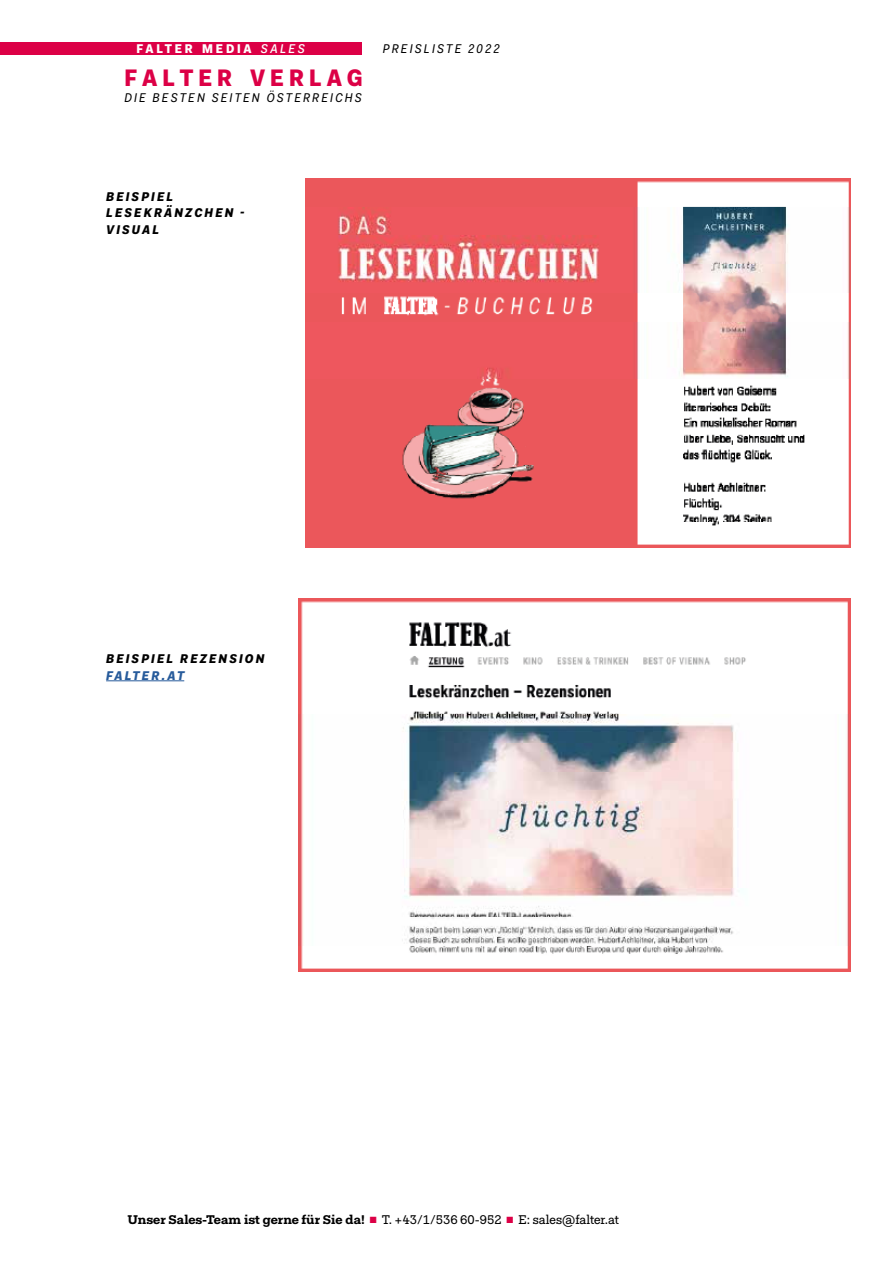
<style>
.page{position:relative;width:893px;height:1263px;background:#fff}
.page>*{position:absolute;margin:0;border:0;box-sizing:border-box;transform-origin:0 0}
.t1{font:900 24px "Fakt Sm Con Pro";letter-spacing:.205em;color:#dc0046}
.t2{font:12.75px "Fakt Slab Pro";color:#000}
.t3{font:italic 900 12.75px/16.5px "Fakt Sm Con Pro";letter-spacing:.17em;color:#000}
.t4{font:italic 12.75px "Fakt Sm Con Pro";letter-spacing:.17em;color:#000}
.t5{font:900 12.75px "Fakt Sm Con Pro";letter-spacing:.215em;color:#fff}
.t6{font:italic 900 12.75px "Fakt Sm Con Pro";letter-spacing:.145em;color:#275b9b}
.s1{font-weight:500;font-style:italic}
.s2{font-weight:700}
.s3{font-family:"Fakt Sm Con Pro";color:#dc0046}
</style>
<div class="page">
<img style="left:299px;top:599px;width:551px;height:372px">
<hr style="left:106px;top:680px;width:78px;height:1px;background:#275b9b">
<img style="left:305px;top:179px;width:545px;height:368px">
<div style="left:22px;top:43px;width:340px;height:12px;background:#dc0046"></div>
<div style="left:0;top:43px;width:71px;height:12px;background:#dc0046"></div>
<p class="t5" style="left:136px;top:41px;width:170px">FALTER MEDIA <span class="s1">SALES</span></p>
<h1 class="t1" style="left:124px;top:61px;width:240px">FALTER VERLAG</h1>
<p class="t4" style="left:124px;top:89px;width:239px">DIE BESTEN SEITEN ÖSTERREICHS</p>
<p class="t4" style="left:383px;top:40px;width:119px">PREISLISTE 2022</p>
<p class="t3" style="left:106px;top:188px;width:140px">BEISPIEL<br>LESEKRÄNZCHEN -<br>VISUAL</p>
<p class="t3" style="left:106px;top:650px;width:160px">BEISPIEL REZENSION</p>
<p class="t6" style="left:106px;top:667px;width:80px">FALTER.AT</p>
<p class="t2" style="left:128px;top:1211px;width:493px"><span class="s2">Unser Sales-Team ist gerne für Sie da!</span> <span class="s3">◼</span> T. +43/1/536 60-952 <span class="s3">◼</span> E: sales@falter.at</p>
</div>
